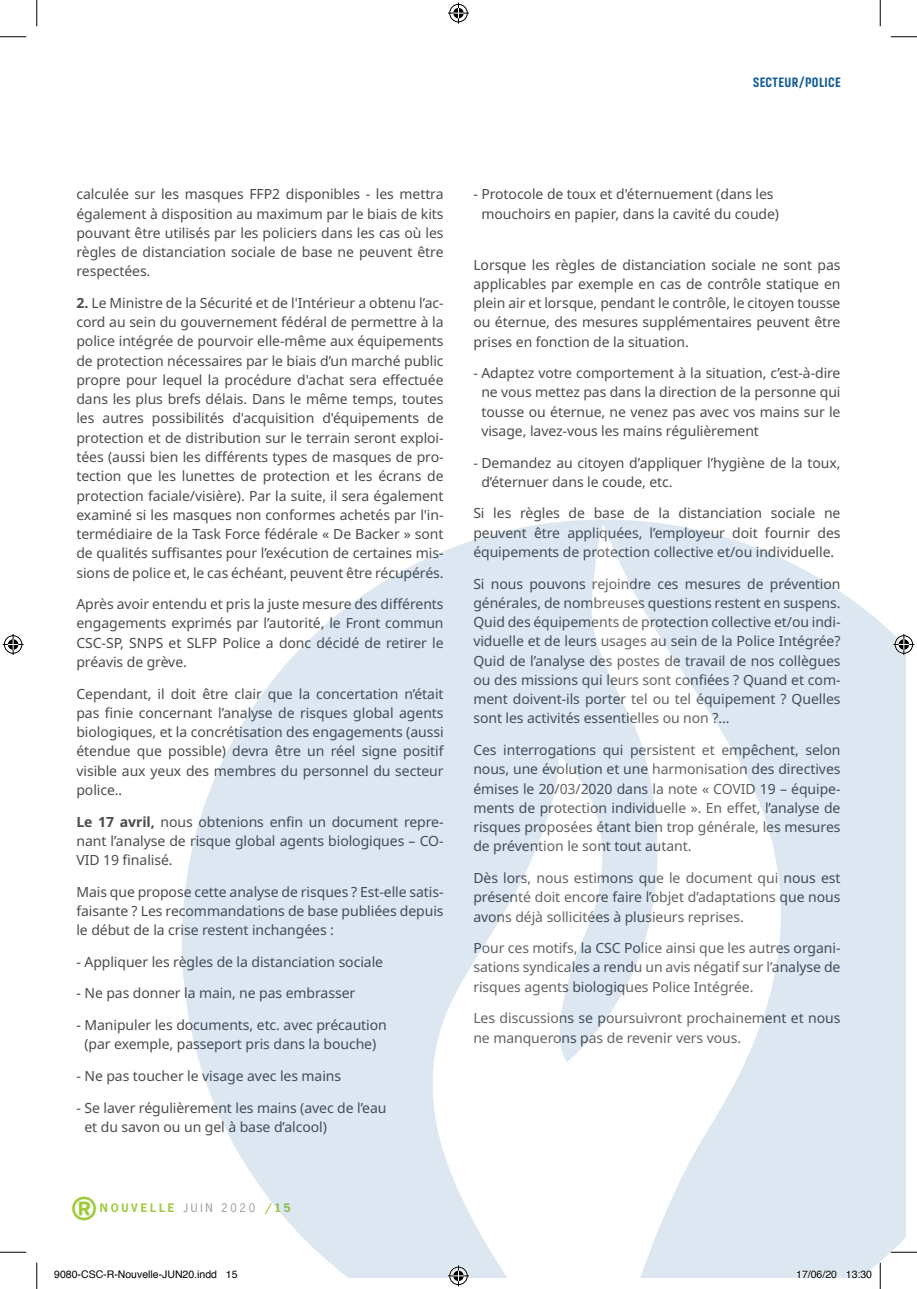
<style>
.page{position:relative;width:917px;height:1289px;background:#fff}
.page>*{position:absolute;margin:0;border:0;box-sizing:border-box;transform-origin:0 0}
.t1{font:700 29.57px "News Gothic Std";color:#9ecb3a}
.t2{font:14px/19.2px "Noto Sans";letter-spacing:-.005em;color:#4b4c4d;text-align:justify}
.t3{font:800 13.83px "Akhand Soft";letter-spacing:.025em;color:#135c95}
.t4{font:700 11.03px "News Gothic Std";letter-spacing:.25em;color:#9ecb3a}
.t5{font:10.5px "Helvetica";color:#000}
.s1{font-weight:700}
.s2{font-weight:400;color:#939598}
</style>
<div class="page">
<svg style="left:182px;top:563px;width:723px;height:714px;fill:#dce7f1"></svg>
<svg style="left:418px;top:519px;width:385px;height:758px;fill:#dce7f1"></svg>
<hr style="left:891px;top:1251px;width:26px;height:2px;background:#fff">
<hr style="left:879px;top:1263px;width:2px;height:26px;background:#fff">
<svg style="left:0;top:36px;width:26px;height:1px"></svg>
<svg style="left:891px;top:36px;width:26px;height:1px"></svg>
<svg style="left:0;top:1252px;width:26px;height:1px"></svg>
<svg style="left:891px;top:1252px;width:26px;height:1px"></svg>
<svg style="left:36px;top:0;width:1px;height:26px"></svg>
<svg style="left:36px;top:1263px;width:1px;height:26px"></svg>
<svg style="left:880px;top:0;width:1px;height:26px"></svg>
<svg style="left:880px;top:1263px;width:1px;height:26px"></svg>
<svg style="left:448px;top:3px;width:21px;height:21px"></svg>
<svg style="left:448px;top:1265px;width:21px;height:21px"></svg>
<svg style="left:3px;top:634px;width:21px;height:21px"></svg>
<svg style="left:893px;top:634px;width:21px;height:21px"></svg>
<svg style="left:182px;top:1270px;width:35px;height:7px"></svg>
<svg style="left:226px;top:1270px;width:12px;height:7px"></svg>
<svg style="left:796px;top:1270px;width:41px;height:8px"></svg>
<svg style="left:846px;top:1270px;width:26px;height:8px"></svg>
<p class="t3" style="left:753px;top:74px;width:89px">SECTEUR/POLICE</p>
<p class="t2" style="left:76px;top:185px;width:369px">calculée sur les masques FFP2 disponibles - les mettra également à disposition au maximum par le biais de kits pouvant être utilisés par les policiers dans les cas où les règles de distanciation sociale de base ne peuvent être respectées.</p>
<p class="t2" style="left:76px;top:294px;width:369px"><span class="s1">2.</span> Le Ministre de la Sécurité et de l'Intérieur a obtenu l’ac&shy;cord au sein du gouvernement fédéral de permettre à la police intégrée de pourvoir elle-même aux équipements de protection nécessaires par le biais d’un marché public propre pour lequel la procédure d'achat sera effectuée dans les plus brefs délais. Dans le même temps, toutes les autres possibilités d'acquisition d'équipements de protection et de distribution sur le terrain seront exploi&shy;tées (aussi bien les différents types de masques de pro&shy;tection que les lunettes de protection et les écrans de protection faciale/visière). Par la suite, il sera également examiné si les masques non conformes achetés par l'in&shy;termédiaire de la Task Force fédérale « De Backer » sont de qualités suffisantes pour l’exécution de certaines mis&shy;sions de police et, le cas échéant, peuvent être récupérés.</p>
<p class="t2" style="left:76px;top:595px;width:369px">Après avoir entendu et pris la juste mesure des différents engagements exprimés par l’autorité, le Front commun CSC-SP, SNPS et SLFP Police a donc décidé de retirer le préavis de grève.</p>
<p class="t2" style="left:76px;top:684px;width:369px">Cependant, il doit être clair que la concertation n’était pas finie concernant l’analyse de risques global agents biologiques, et la concrétisation des engagements (aussi étendue que possible) devra être un réel signe positif visible aux yeux des membres du personnel du secteur police..</p>
<p class="t2" style="left:76px;top:812px;width:369px"><span class="s1">Le 17 avril,</span> nous obtenions enfin un document repre&shy;nant l’analyse de risque global agents biologiques – CO-VID 19 finalisé.</p>
<p class="t2" style="left:76px;top:882px;width:369px">Mais que propose cette analyse de risques ? Est-elle satis&shy;faisante ? Les recommandations de base publiées depuis le début de la crise restent inchangées :</p>
<p class="t2" style="left:76px;top:952px;width:308px">- Appliquer les règles de la distanciation sociale</p>
<p class="t2" style="left:76px;top:984px;width:280px">- Ne pas donner la main, ne pas embrasser</p>
<p class="t2" style="left:76px;top:1016px;width:312px;text-align:center">- Manipuler les documents, etc. avec précaution (par exemple, passeport pris dans la bouche)</p>
<p class="t2" style="left:76px;top:1067px;width:266px">- Ne pas toucher le visage avec les mains</p>
<p class="t2" style="left:84px;top:1098px;width:304px;text-indent:-8px">- Se laver régulièrement les mains (avec de l’eau et du savon ou un gel à base d’alcool)</p>
<h1 class="t1" style="left:71px;top:1189px;width:27px">®</h1>
<p class="t4" style="left:100px;top:1201px;width:192px">NOUVELLE <span class="s2">JUIN 2020</span> /15</p>
<p class="t2" style="left:473px;top:185px;width:307px;text-align:center">- Protocole de toux et d'éternuement (dans les mouchoirs en papier, dans la cavité du coude)</p>
<p class="t2" style="left:473px;top:255px;width:369px">Lorsque les règles de distanciation sociale ne sont pas applicables par exemple en cas de contrôle statique en plein air et lorsque, pendant le contrôle, le citoyen tousse ou éternue, des mesures supplémentaires peuvent être prises en fonction de la situation.</p>
<p class="t2" style="left:481px;top:364px;width:361px;text-indent:-8px">- Adaptez votre comportement à la situation, c’est-à-dire ne vous mettez pas dans la direction de la personne qui tousse ou éternue, ne venez pas avec vos mains sur le visage, lavez-vous les mains régulièrement</p>
<p class="t2" style="left:481px;top:453px;width:361px;text-indent:-8px">- Demandez au citoyen d’appliquer l’hygiène de la toux, d’éternuer dans le coude, etc.</p>
<p class="t2" style="left:473px;top:504px;width:369px">Si les règles de base de la distanciation sociale ne peuvent être appliquées, l’employeur doit fournir des équipements de protection collective et/ou individuelle.</p>
<p class="t2" style="left:473px;top:574px;width:369px">Si nous pouvons rejoindre ces mesures de prévention générales, de nombreuses questions restent en suspens.<br>Quid des équipements de protection collective et/ou indi&shy;viduelle et de leurs usages au sein de la Police Intégrée?<br>Quid de l’analyse des postes de travail de nos collègues ou des missions qui leurs sont confiées ? Quand et com&shy;ment doivent-ils porter tel ou tel équipement ? Quelles sont les activités essentielles ou non ?...</p>
<p class="t2" style="left:473px;top:741px;width:369px">Ces interrogations qui persistent et empêchent, selon nous, une évolution et une harmonisation des directives émises le 20/03/2020 dans la note « COVID 19 – équipe&shy;ments de protection individuelle ». En effet, l’analyse de risques proposées étant bien trop générale, les mesures de prévention le sont tout autant.</p>
<p class="t2" style="left:473px;top:869px;width:369px">Dès lors, nous estimons que le document qui nous est présenté doit encore faire l’objet d’adaptations que nous avons déjà sollicitées à plusieurs reprises.</p>
<p class="t2" style="left:473px;top:939px;width:369px">Pour ces motifs, la CSC Police ainsi que les autres organi&shy;sations syndicales a rendu un avis négatif sur l’analyse de risques agents biologiques Police Intégrée.</p>
<p class="t2" style="left:473px;top:1009px;width:369px">Les discussions se poursuivront prochainement et nous ne manquerons pas de revenir vers vous.</p>
<p class="t5" style="left:54px;top:1267px;width:185px">9080-CSC-R-Nouvelle-JUN20.indd 15</p>
<p class="t5" style="left:796px;top:1267px;width:77px">17/06/20 13:30</p>
</div>
